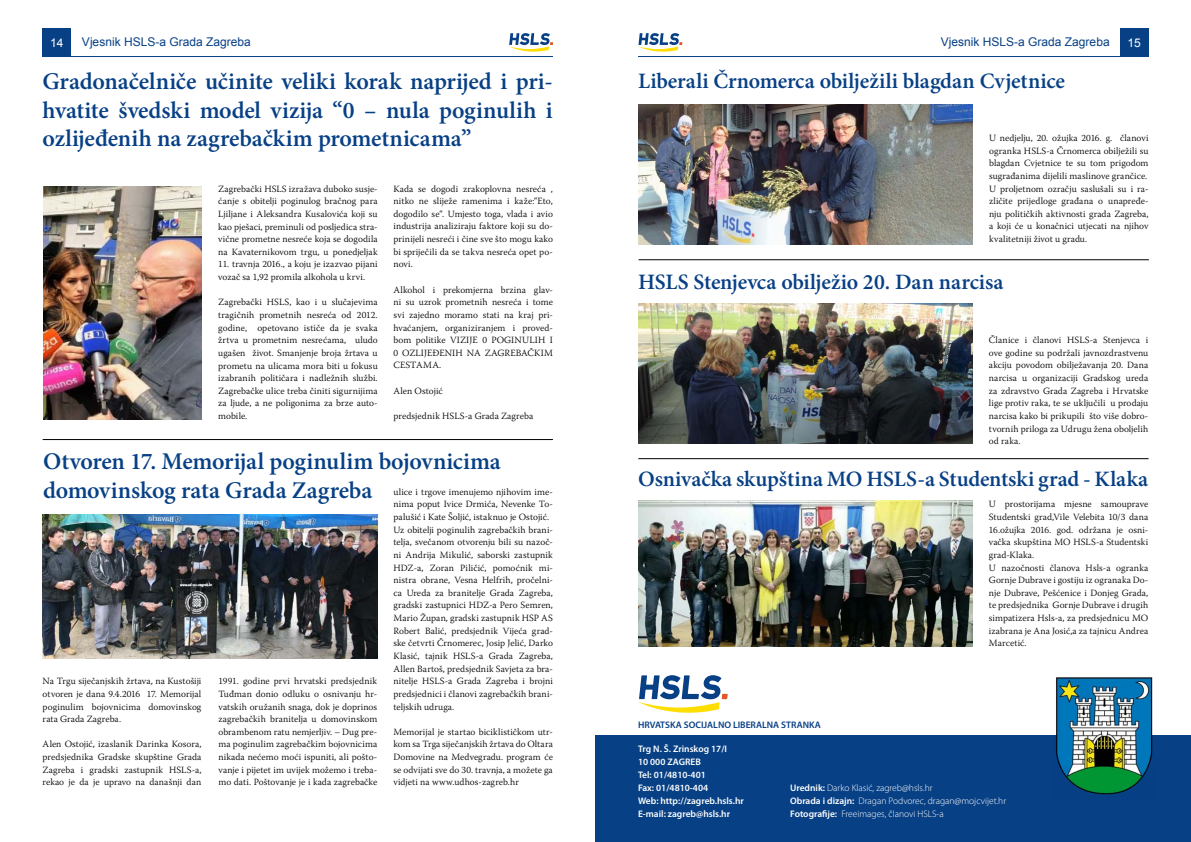
<style>
.page{position:relative;width:1191px;height:842px;background:#fff}
.page>*{position:absolute;margin:0;border:0;box-sizing:border-box;transform-origin:0 0}
.t1{font:600 24px/28.8px "Minion Pro";letter-spacing:-.005em;color:#074085;text-align:justify}
.t2{font:600 22px "Minion Pro";letter-spacing:-.005em;color:#074085}
.t3{font:12px "Arial";color:#074085}
.t4{font:12px "Arial";color:#fff}
.t5{font:300 9.5px/12.6px "Warnock Pro";letter-spacing:.005em;color:#000;text-align:justify}
.t6{font:300 9.5px/13px "Myriad Pro";color:#fff}
.t7{font:600 9.5px/13px "Myriad Pro";color:#fff}
.t8{font:600 9.5px "Myriad Pro";color:#074085}
.s1{font-weight:600}
</style>
<div class="page">
<div style="left:43px;top:28px;width:28px;height:29px;background:#074085"></div>
<hr style="left:43px;top:56px;width:510px;height:1px;background:#074085">
<svg style="left:509px;top:33px;width:44px;height:19px"></svg>
<img style="left:43px;top:187px;width:158px;height:232px">
<hr style="left:43px;top:439px;width:510px;height:1px;background:#000">
<img style="left:43px;top:514px;width:334px;height:144px">
<div style="left:1120px;top:28px;width:28px;height:29px;background:#074085"></div>
<svg style="left:638px;top:33px;width:44px;height:19px"></svg>
<hr style="left:638px;top:56px;width:510px;height:1px;background:#074085">
<img style="left:638px;top:304px;width:334px;height:139px">
<hr style="left:638px;top:458px;width:510px;height:1px;background:#000">
<img style="left:638px;top:501px;width:334px;height:146px">
<div style="left:595px;top:736px;width:596px;height:106px;background:#074085"></div>
<img style="left:1053px;top:677px;width:101px;height:118px">
<svg style="left:638px;top:675px;width:89px;height:38px"></svg>
<img style="left:638px;top:104px;width:334px;height:140px">
<hr style="left:638px;top:260px;width:510px;height:1px;background:#000">
<p class="t4" style="left:50px;top:34px;width:15px">14</p>
<p class="t3" style="left:82px;top:34px;width:170px">Vjesnik HSLS-a Grada Zagreba</p>
<h1 class="t1" style="left:43px;top:66px;width:512px">Gradonačelniče učinite veliki korak naprijed i pri&shy;hvatite švedski model vizija “0 – nula poginulih i ozlijeđenih na zagrebačkim prometnicama”</h1>
<p class="t5" style="left:218px;top:182px;width:161px">Zagrebački HSLS izražava duboko susje&shy;ćanje s obitelji poginulog bračnog para Ljiljane i Aleksandra Kusalovića koji su kao pješaci, preminuli od posljedica stra&shy;vične prometne nesreće koja se dogodila na Kavaternikovom trgu, u ponedjeljak</p>
<p class="t5" style="left:218px;top:258px;width:161px">11. travnja 2016., a koju je izazvao pijani vozač sa 1,92 promila alkohola u krvi.</p>
<p class="t5" style="left:218px;top:296px;width:161px">Zagrebački HSLS, kao i u slučajevima tragičnih prometnih nesreća od 2012. godine, opetovano ističe da je svaka žrtva u prometnim nesrećama, uludo ugašen život. Smanjenje broja žrtava u prometu na ulicama mora biti u fokusu izabranih političara i nadležnih službi.<br>Zagrebačke ulice treba činiti sigurnijima za ljude, a ne poligonima za brze auto&shy;mobile.</p>
<p class="t5" style="left:393px;top:182px;width:161px">Kada se dogodi zrakoplovna nesreća , nitko ne sliježe ramenima i kaže:“Eto, dogodilo se“. Umjesto toga, vlada i avio industrija analiziraju faktore koji su do&shy;prinijeli nesreći i čine sve što mogu kako bi spriječili da se takva nesreća opet po&shy;novi.</p>
<p class="t5" style="left:393px;top:283px;width:161px">Alkohol i prekomjerna brzina glav&shy;ni su uzrok prometnih nesreća i tome svi zajedno moramo stati na kraj pri&shy;hvaćanjem, organiziranjem i proved&shy;bom politike VIZIJE 0 POGINULIH I 0 OZLIJEĐENIH NA ZAGREBAČKIM CESTAMA.</p>
<p class="t5" style="left:393px;top:384px;width:51px">Alen Ostojić</p>
<p class="t5" style="left:393px;top:409px;width:141px">predsjednik HSLS-a Grada Zagreba</p>
<h1 class="t1" style="left:43px;top:447px;width:459px">Otvoren 17. Memorijal poginulim bojovnicima domovinskog rata Grada Zagreba</h1>
<p class="t5" style="left:393px;top:485px;width:161px;text-align:left">ulice i trgove imenujemo njihovim ime&shy;nima poput Ivice Drmića, Nevenke To&shy;palušić i Kate Šoljić, istaknuo je Ostojić.<br>Uz obitelji poginulih zagrebačkih brani&shy;telja, svečanom otvorenju bili su nazoč&shy;ni Andrija Mikulić, saborski zastupnik HDZ-a, Zoran Piličić, pomoćnik mi&shy;nistra obrane, Vesna Helfrih, pročelni&shy;ca Ureda za branitelje Grada Zagreba, gradski zastupnici HDZ-a Pero Semren, Mario Župan, gradski zastupnik HSP AS Robert Balić, predsjednik Vijeća grad&shy;ske četvrti Črnomerec, Josip Jelić, Darko Klasić, tajnik HSLS-a Grada Zagreba, Allen Bartoš, predsjednik Savjeta za bra&shy;nitelje HSLS-a Grada Zagreba i brojni predsjednici i članovi zagrebačkih brani&shy;teljskih udruga.</p>
<p class="t5" style="left:393px;top:725px;width:161px">Memorijal je startao biciklističkom utr&shy;kom sa Trga siječanjskih žrtava do Oltara Domovine na Medvegradu. program će se odvijati sve do 30. travnja, a možete ga vidjeti na www.udhos-zagreb.hr</p>
<p class="t5" style="left:43px;top:675px;width:160px">Na Trgu siječanjskih žrtava, na Kustošiji otvoren je dana 9.4.2016 17. Memorijal poginulim bojovnicima domovinskog rata Grada Zagreba.</p>
<p class="t5" style="left:43px;top:738px;width:160px">Alen Ostojić, izaslanik Darinka Kosora, predsjednika Gradske skupštine Grada Zagreba i gradski zastupnik HSLS-a, rekao je da je upravo na današnji dan</p>
<p class="t5" style="left:218px;top:675px;width:160px">1991. godine prvi hrvatski predsjednik Tuđman donio odluku o osnivanju hr&shy;vatskih oružanih snaga, dok je doprinos zagrebačkih branitelja u domovinskom obrambenom ratu nemjerljiv. – Dug pre&shy;ma poginulim zagrebačkim bojovnicima nikada nećemo moći ispuniti, ali pošto&shy;vanje i pijetet im uvijek možemo i treba&shy;mo dati. Poštovanje je i kada zagrebačke</p>
<p class="t3" style="left:941px;top:34px;width:170px">Vjesnik HSLS-a Grada Zagreba</p>
<p class="t4" style="left:1127px;top:34px;width:15px">15</p>
<h2 class="t2" style="left:638px;top:66px;width:428px">Liberali Črnomerca obilježili blagdan Cvjetnice</h2>
<p class="t5" style="left:989px;top:131px;width:161px;text-align:left">U nedjelju, 20. ožujka 2016. g. članovi ogranka HSLS-a Črnomerca obilježili su blagdan Cvjetnice te su tom prigodom sugrađanima dijelili maslinove grančice.<br>U proljetnom ozračju saslušali su i ra&shy;zličite prijedloge građana o unapređe&shy;nju političkih aktivnosti grada Zagreba, a koji će u konačnici utjecati na njihov kvalitetniji život u gradu.</p>
<h2 class="t2" style="left:638px;top:266px;width:367px">HSLS Stenjevca obilježio 20. Dan narcisa</h2>
<p class="t5" style="left:989px;top:334px;width:161px">Članice i članovi HSLS-a Stenjevca i ove godine su podržali javnozdrastvenu akciju povodom obilježavanja 20. Dana narcisa u organizaciji Gradskog ureda za zdravstvo Grada Zagreba i Hrvatske lige protiv raka, te se uključili u prodaju narcisa kako bi prikupili što više dobro&shy;tvornih priloga za Udrugu žena oboljelih od raka.</p>
<h2 class="t2" style="left:638px;top:464px;width:512px">Osnivačka skupština MO HSLS-a Studentski grad - Klaka</h2>
<p class="t8" style="left:638px;top:719px;width:184px">HRVATSKA SOCIJALNO LIBERALNA STRANKA</p>
<p class="t5" style="left:989px;top:498px;width:161px;text-align:left">U prostorijama mjesne samouprave Studentski grad,Vile Velebita 10/3 dana 16.ožujka 2016. god. održana je osni&shy;vačka skupština MO HSLS-a Studentski grad-Klaka.<br>U nazočnosti članova Hsls-a ogranka Gornje Dubrave i gostiju iz ogranaka Do&shy;nje Dubrave, Pešćenice i Donjeg Grada, te predsjednika Gornje Dubrave i drugih simpatizera Hsls-a, za predsjednicu MO izabrana je Ana Josić,a za tajnicu Andrea Marcetić.</p>
<p class="t7" style="left:638px;top:742px;width:107px">Trg N. Š. Zrinskog 17/I<br>10 000 ZAGREB<br>Tel: 01/4810-401<br>Fax: 01/4810-404<br>Web: http://zagreb.hsls.hr<br>E-mail: zagreb@hsls.hr</p>
<p class="t6" style="left:790px;top:782px;width:218px"><span class="s1">Urednik:</span> Darko Klasić, zagreb@hsls.hr<br><span class="s1">Obrada i dizajn:</span> Dragan Podvorec, dragan@mojcvijet.hr<br><span class="s1">Fotografije:</span> Freeimages, članovi HSLS-a</p>
</div>
